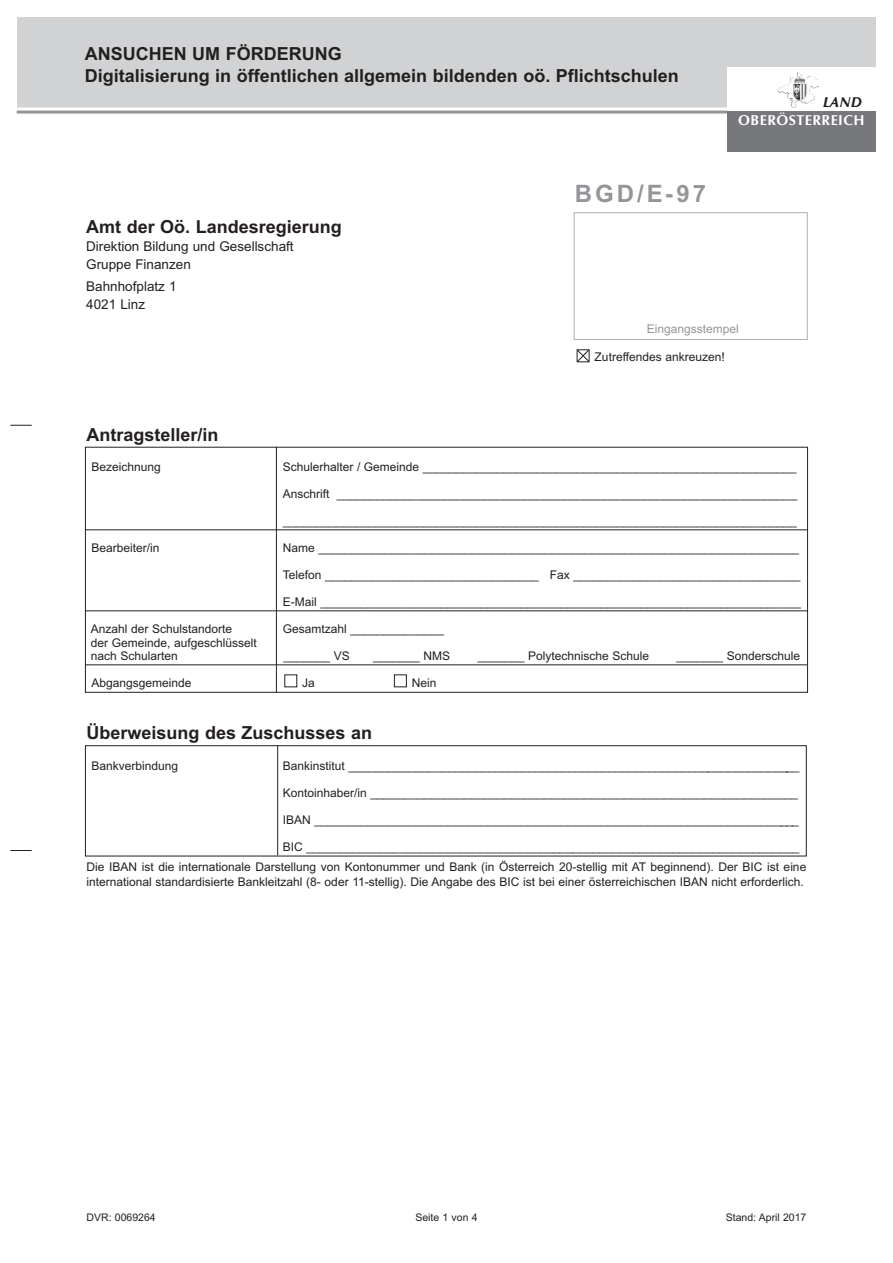
<style>
.page{position:relative;width:893px;height:1263px;background:#fff}
.page>*{position:absolute;margin:0;border:0;box-sizing:border-box;transform-origin:0 0}
.t1{font:700 24px "Arial";color:#939598}
.t2{font:700 18px/21.6px "Arial";color:#231f20}
.t3{font:700 14.4px "Cg Omega";letter-spacing:.03em;color:#fff}
.t4{font:italic 700 14.4px "Cg Omega";color:#231f20}
.t5{font:13.5px/18px "Arial";color:#231f20}
.t6{font:12px/13.5px "Arial";color:#231f20}
.t7{font:12px "Arial";color:#939598}
.t8{font:10.5px "Arial";color:#231f20}
</style>
<div class="page">
<div style="left:17px;top:17px;width:859px;height:92px;background:#d1d2d4"></div>
<svg style="left:574px;top:212px;width:234px;height:128px"></svg>
<svg style="left:10px;top:425px;width:22px;height:1px"></svg>
<svg style="left:10px;top:850px;width:22px;height:1px"></svg>
<hr style="left:17px;top:111px;width:859px;height:3px;background:#939598">
<hr style="left:17px;top:108px;width:865px;height:1px;background:#fff">
<div style="left:727px;top:110px;width:149px;height:42px;background:#76787b"></div>
<div style="left:727px;top:68px;width:149px;height:43px;background:#fff"></div>
<img style="left:800px;top:74px;width:19px;height:15px">
<svg style="left:576px;top:349px;width:14px;height:14px"></svg>
<div style="left:85px;top:447px;width:723px;height:246px;border:1px solid #231f20"></div>
<div style="left:394px;top:674px;width:13px;height:13px;border:1px solid #231f20"></div>
<hr style="left:276px;top:447px;width:1px;height:246px;background:#231f20">
<hr style="left:85px;top:529px;width:722px;height:1px;background:#231f20">
<hr style="left:85px;top:610px;width:723px;height:1px;background:#231f20">
<hr style="left:85px;top:664px;width:722px;height:1px;background:#231f20">
<div style="left:85px;top:745px;width:722px;height:111px;border:1px solid #231f20"></div>
<hr style="left:277px;top:746px;width:1px;height:109px;background:#231f20">
<h2 class="t2" style="left:85px;top:43px;width:596px">ANSUCHEN UM FÖRDERUNG<br>Digitalisierung in öffentlichen allgemein bildenden oö. Pflichtschulen</h2>
<h2 class="t2" style="left:86px;top:216px;width:257px">Amt der Oö. Landesregierung</h2>
<p class="t5" style="left:86px;top:237px;width:209px">Direktion Bildung und Gesellschaft<br>Gruppe Finanzen</p>
<p class="t5" style="left:86px;top:278px;width:92px">Bahnhofplatz 1<br>4021 Linz</p>
<h1 class="t1" style="left:575px;top:180px;width:133px">BGD/E-97</h1>
<p class="t4" style="left:823px;top:94px;width:41px">LAND</p>
<p class="t3" style="left:738px;top:111px;width:128px">OBERÖSTERREICH</p>
<p class="t7" style="left:647px;top:322px;width:94px">Eingangsstempel</p>
<p class="t6" style="left:595px;top:350px;width:132px">Zutreffendes ankreuzen!</p>
<h2 class="t2" style="left:87px;top:424px;width:134px">Antragsteller/in</h2>
<p class="t6" style="left:92px;top:460px;width:71px">Bezeichnung</p>
<p class="t6" style="left:283px;top:460px;width:515px">Schulerhalter / Gemeinde ________________________________________________________</p>
<p class="t6" style="left:283px;top:487px;width:516px">Anschrift _____________________________________________________________________</p>
<p class="t6" style="left:283px;top:514px;width:515px">_____________________________________________________________________________</p>
<p class="t6" style="left:92px;top:541px;width:70px">Bearbeiter/in</p>
<p class="t6" style="left:283px;top:541px;width:518px">Name ________________________________________________________________________</p>
<p class="t6" style="left:283px;top:568px;width:519px">Telefon ________________________________ Fax __________________________________</p>
<p class="t6" style="left:283px;top:595px;width:520px">E-Mail ________________________________________________________________________</p>
<p class="t6" style="left:283px;top:622px;width:163px">Gesamtzahl ______________</p>
<p class="t6" style="left:283px;top:649px;width:68px">_______ VS</p>
<p class="t6" style="left:373px;top:649px;width:79px">_______ NMS</p>
<p class="t6" style="left:478px;top:649px;width:173px">_______ Polytechnische Schule</p>
<p class="t6" style="left:676px;top:649px;width:125px">_______ Sonderschule</p>
<p class="t6" style="left:92px;top:676px;width:102px">Abgangsgemeinde</p>
<p class="t6" style="left:302px;top:676px;width:14px">Ja</p>
<p class="t6" style="left:412px;top:676px;width:26px">Nein</p>
<h2 class="t2" style="left:87px;top:722px;width:287px">Überweisung des Zuschusses an</h2>
<p class="t6" style="left:91px;top:622px;width:168px">Anzahl der Schulstandorte<br>der Gemeinde, aufgeschlüsselt nach Schularten</p>
<p class="t6" style="left:92px;top:759px;width:88px">Bankverbindung</p>
<p class="t6" style="left:283px;top:759px;width:518px">Bankinstitut ____________________________________________________________________</p>
<p class="t6" style="left:283px;top:786px;width:516px">Kontoinhaber/in ________________________________________________________________</p>
<p class="t6" style="left:283px;top:813px;width:517px">IBAN _________________________________________________________________________</p>
<p class="t6" style="left:283px;top:840px;width:518px">BIC __________________________________________________________________________</p>
<p class="t6" style="left:87px;top:860px;width:721px;line-height:14.4px">Die IBAN ist die internationale Darstellung von Kontonummer und Bank (in Österreich 20-stellig mit AT beginnend). Der BIC ist eine international standardisierte Bankleitzahl (8- oder 11-stellig). Die Angabe des BIC ist bei einer österreichischen IBAN nicht erforderlich.</p>
<p class="t8" style="left:87px;top:1211px;width:71px">DVR: 0069264</p>
<p class="t8" style="left:726px;top:1211px;width:82px">Stand: April 2017</p>
<p class="t8" style="left:415px;top:1211px;width:64px">Seite 1 von 4</p>
</div>
